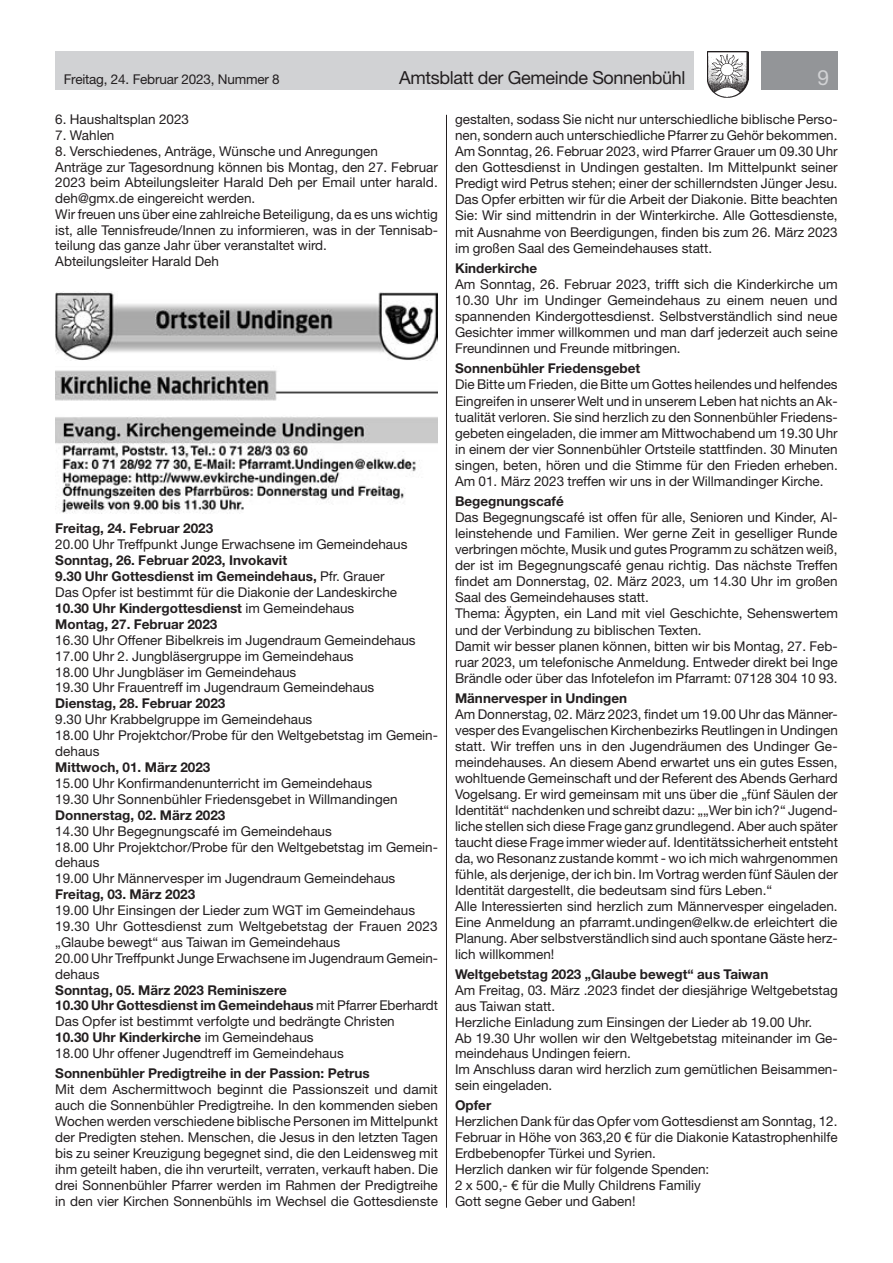
<style>
.page{position:relative;width:893px;height:1263px;background:#fff}
.page>*{position:absolute;margin:0;border:0;box-sizing:border-box;transform-origin:0 0}
.t1{font:21px "Helvetica Neue LT Std";color:#d1d2d4}
.t2{font:18px "Helvetica Neue LT Std";letter-spacing:-.02em;color:#231f20}
.t3{font:13.5px/16px "Helvetica Neue LT Std";color:#231f20}
.t4{font:700 13.5px/15.9px "Helvetica Neue LT Std";color:#231f20}
.s1{font-weight:400}
.s2{font-weight:700}
</style>
<div class="page">
<div style="left:55px;top:51px;width:639px;height:38px;background:#d1d2d4"></div>
<div style="left:761px;top:51px;width:77px;height:38px;background:#939598"></div>
<img style="left:707px;top:51px;width:41px;height:47px">
<img style="left:55px;top:292px;width:383px;height:69px">
<img style="left:55px;top:370px;width:383px;height:31px">
<img style="left:55px;top:416px;width:383px;height:97px">
<hr style="left:446px;top:115px;width:1px;height:1093px;background:#231f20">
<p class="t3" style="left:64px;top:71px;width:217px">Freitag, 24. Februar 2023, Nummer 8</p>
<h2 class="t2" style="left:399px;top:67px;width:288px">Amtsblatt der Gemeinde Sonnenbühl</h2>
<h1 class="t1" style="left:817px;top:65px;width:13px">9</h1>
<p class="t3" style="left:55px;top:111px;width:135px">6. Haushaltsplan 2023</p>
<p class="t3" style="left:55px;top:127px;width:61px">7. Wahlen</p>
<p class="t3" style="left:55px;top:143px;width:384px">8. Verschiedenes, Anträge, Wünsche und Anregungen<br>Anträge zur Tagesordnung können bis Montag, den 27. Februar 2023 beim Abteilungsleiter Harald Deh per Email unter harald. deh@gmx.de eingereicht werden.<br>Wir freuen uns über eine zahlreiche Beteiligung, da es uns wichtig ist, alle Tennisfreude/Innen zu informieren, was in der Tennisab&shy;teilung das ganze Jahr über veranstaltet wird.<br>Abteilungsleiter Harald Deh</p>
<p class="t3" style="left:455px;top:111px;width:384px;text-align:justify">gestalten, sodass Sie nicht nur unterschiedliche biblische Perso&shy;nen, sondern auch unterschiedliche Pfarrer zu Gehör bekommen.<br>Am Sonntag, 26. Februar 2023, wird Pfarrer Grauer um 09.30 Uhr den Gottesdienst in Undingen gestalten. Im Mittelpunkt seiner Predigt wird Petrus stehen; einer der schillerndsten Jünger Jesu.<br>Das Opfer erbitten wir für die Arbeit der Diakonie. Bitte beachten Sie: Wir sind mittendrin in der Winterkirche. Alle Gottesdienste, mit Ausnahme von Beerdigungen, finden bis zum 26. März 2023 im großen Saal des Gemeindehauses statt.</p>
<p class="t4" style="left:455px;top:260px;width:84px">Kinderkirche</p>
<p class="t3" style="left:455px;top:276px;width:384px;text-align:justify">Am Sonntag, 26. Februar 2023, trifft sich die Kinderkirche um 10.30 Uhr im Undinger Gemeindehaus zu einem neuen und spannenden Kindergottesdienst. Selbstverständlich sind neue Gesichter immer willkommen und man darf jederzeit auch seine Freundinnen und Freunde mitbringen.</p>
<p class="t4" style="left:455px;top:360px;width:187px">Sonnenbühler Friedensgebet</p>
<p class="t3" style="left:455px;top:376px;width:384px;text-align:justify">Die Bitte um Frieden, die Bitte um Gottes heilendes und helfendes Eingreifen in unserer Welt und in unserem Leben hat nichts an Ak&shy;tualität verloren. Sie sind herzlich zu den Sonnenbühler Friedens&shy;gebeten eingeladen, die immer am Mittwochabend um 19.30 Uhr in einem der vier Sonnenbühler Ortsteile stattfinden. 30 Minuten singen, beten, hören und die Stimme für den Frieden erheben.<br>Am 01. März 2023 treffen wir uns in der Willmandinger Kirche.</p>
<p class="t4" style="left:455px;top:493px;width:110px">Begegnungscafé</p>
<p class="t3" style="left:455px;top:509px;width:384px">Das Begegnungscafé ist offen für alle, Senioren und Kinder, Al&shy;leinstehende und Familien. Wer gerne Zeit in geselliger Runde verbringen möchte, Musik und gutes Programm zu schätzen weiß, der ist im Begegnungscafé genau richtig. Das nächste Treffen findet am Donnerstag, 02. März 2023, um 14.30 Uhr im großen Saal des Gemeindehauses statt.<br>Thema: Ägypten, ein Land mit viel Geschichte, Sehenswertem und der Verbindung zu biblischen Texten.<br>Damit wir besser planen können, bitten wir bis Montag, 27. Feb&shy;ruar 2023, um telefonische Anmeldung. Entweder direkt bei Inge Brändle oder über das Infotelefon im Pfarramt: 07128 304 10 93.</p>
<p class="t4" style="left:455px;top:690px;width:174px">Männervesper in Undingen</p>
<p class="t3" style="left:455px;top:706px;width:384px">Am Donnerstag, 02. März 2023, findet um 19.00 Uhr das Männer&shy;vesper des Evangelischen Kirchenbezirks Reutlingen in Undingen statt. Wir treffen uns in den Jugendräumen des Undinger Ge&shy;meindehauses. An diesem Abend erwartet uns ein gutes Essen, wohltuende Gemeinschaft und der Referent des Abends Gerhard Vogelsang. Er wird gemeinsam mit uns über die „fünf Säulen der Identität“ nachdenken und schreibt dazu: „„Wer bin ich?“ Jugend&shy;liche stellen sich diese Frage ganz grundlegend. Aber auch später taucht diese Frage immer wieder auf. Identitätssicherheit entsteht da, wo Resonanz zustande kommt - wo ich mich wahrgenommen fühle, als derjenige, der ich bin. Im Vortrag werden fünf Säulen der Identität dargestellt, die bedeutsam sind fürs Leben.“<br>Alle Interessierten sind herzlich zum Männervesper eingeladen.<br>Eine Anmeldung an pfarramt.undingen@elkw.de erleichtert die Planung. Aber selbstverständlich sind auch spontane Gäste herz&shy;lich willkommen!</p>
<p class="t4" style="left:455px;top:966px;width:315px">Weltgebetstag 2023 „Glaube bewegt“ aus Taiwan</p>
<p class="t3" style="left:455px;top:982px;width:384px">Am Freitag, 03. März .2023 findet der diesjährige Weltgebetstag aus Taiwan statt.<br>Herzliche Einladung zum Einsingen der Lieder ab 19.00 Uhr.<br>Ab 19.30 Uhr wollen wir den Weltgebetstag miteinander im Ge&shy;meindehaus Undingen feiern.<br>Im Anschluss daran wird herzlich zum gemütlichen Beisammen&shy;sein eingeladen.</p>
<p class="t4" style="left:455px;top:1097px;width:38px">Opfer</p>
<p class="t3" style="left:455px;top:1113px;width:384px">Herzlichen Dank für das Opfer vom Gottesdienst am Sonntag, 12.<br>Februar in Höhe von 363,20 € für die Diakonie Katastrophenhilfe Erdbebenopfer Türkei und Syrien.<br>Herzlich danken wir für folgende Spenden:<br>2 x 500,- € für die Mully Childrens Familiy<br>Gott segne Geber und Gaben!</p>
<p class="t4" style="left:55px;top:520px;width:159px">Freitag, 24. Februar 2023</p>
<p class="t3" style="left:55px;top:536px;width:354px">20.00 Uhr Treffpunkt Junge Erwachsene im Gemeindehaus</p>
<p class="t4" style="left:55px;top:552px;width:343px">Sonntag, 26. Februar 2023, Invokavit<br>9.30 Uhr Gottesdienst im Gemeindehaus, <span class="s1">Pfr. Grauer Das Opfer ist bestimmt für die Diakonie der Landeskirche </span>10.30 Uhr Kindergottesdienst <span class="s1">im Gemeindehaus </span>Montag, 27. Februar 2023</p>
<p class="t3" style="left:55px;top:632px;width:362px">16.30 Uhr Offener Bibelkreis im Jugendraum Gemeindehaus 17.00 Uhr 2. Jungbläsergruppe im Gemeindehaus<br>18.00 Uhr Jungbläser im Gemeindehaus<br>19.30 Uhr Frauentreff im Jugendraum Gemeindehaus</p>
<p class="t4" style="left:55px;top:695px;width:172px">Dienstag, 28. Februar 2023</p>
<p class="t3" style="left:55px;top:711px;width:384px">9.30 Uhr Krabbelgruppe im Gemeindehaus<br>18.00 Uhr Projektchor/Probe für den Weltgebetstag im Gemein&shy;dehaus</p>
<p class="t4" style="left:55px;top:759px;width:157px">Mittwoch, 01. März 2023</p>
<p class="t3" style="left:55px;top:775px;width:344px">15.00 Uhr Konfirmandenunterricht im Gemeindehaus<br>19.30 Uhr Sonnenbühler Friedensgebet in Willmandingen</p>
<p class="t4" style="left:55px;top:807px;width:172px">Donnerstag, 02. März 2023</p>
<p class="t3" style="left:55px;top:823px;width:384px">14.30 Uhr Begegnungscafé im Gemeindehaus<br>18.00 Uhr Projektchor/Probe für den Weltgebetstag im Gemein&shy;dehaus<br>19.00 Uhr Männervesper im Jugendraum Gemeindehaus</p>
<p class="t4" style="left:55px;top:886px;width:141px">Freitag, 03. März 2023</p>
<p class="t3" style="left:55px;top:902px;width:384px">19.00 Uhr Einsingen der Lieder zum WGT im Gemeindehaus 19.30 Uhr Gottesdienst zum Weltgebetstag der Frauen 2023 „Glaube bewegt“ aus Taiwan im Gemeindehaus<br>20.00 Uhr Treffpunkt Junge Erwachsene im Jugendraum Gemein&shy;dehaus</p>
<p class="t3" style="left:55px;top:982px;width:384px"><span class="s2">Sonntag, 05. März 2023 Reminiszere<br>10.30 Uhr Gottesdienst im Gemeindehaus</span> mit Pfarrer Eberhardt Das Opfer ist bestimmt verfolgte und bedrängte Christen<br><span class="s2">10.30 Uhr Kinderkirche</span> im Gemeindehaus<br>18.00 Uhr offener Jugendtreff im Gemeindehaus</p>
<p class="t4" style="left:55px;top:1065px;width:316px">Sonnenbühler Predigtreihe in der Passion: Petrus</p>
<p class="t3" style="left:55px;top:1081px;width:384px;text-align:justify">Mit dem Aschermittwoch beginnt die Passionszeit und damit auch die Sonnenbühler Predigtreihe. In den kommenden sieben Wochen werden verschiedene biblische Personen im Mittelpunkt der Predigten stehen. Menschen, die Jesus in den letzten Tagen bis zu seiner Kreuzigung begegnet sind, die den Leidensweg mit ihm geteilt haben, die ihn verurteilt, verraten, verkauft haben. Die drei Sonnenbühler Pfarrer werden im Rahmen der Predigtreihe in den vier Kirchen Sonnenbühls im Wechsel die Gottesdienste</p>
</div>
